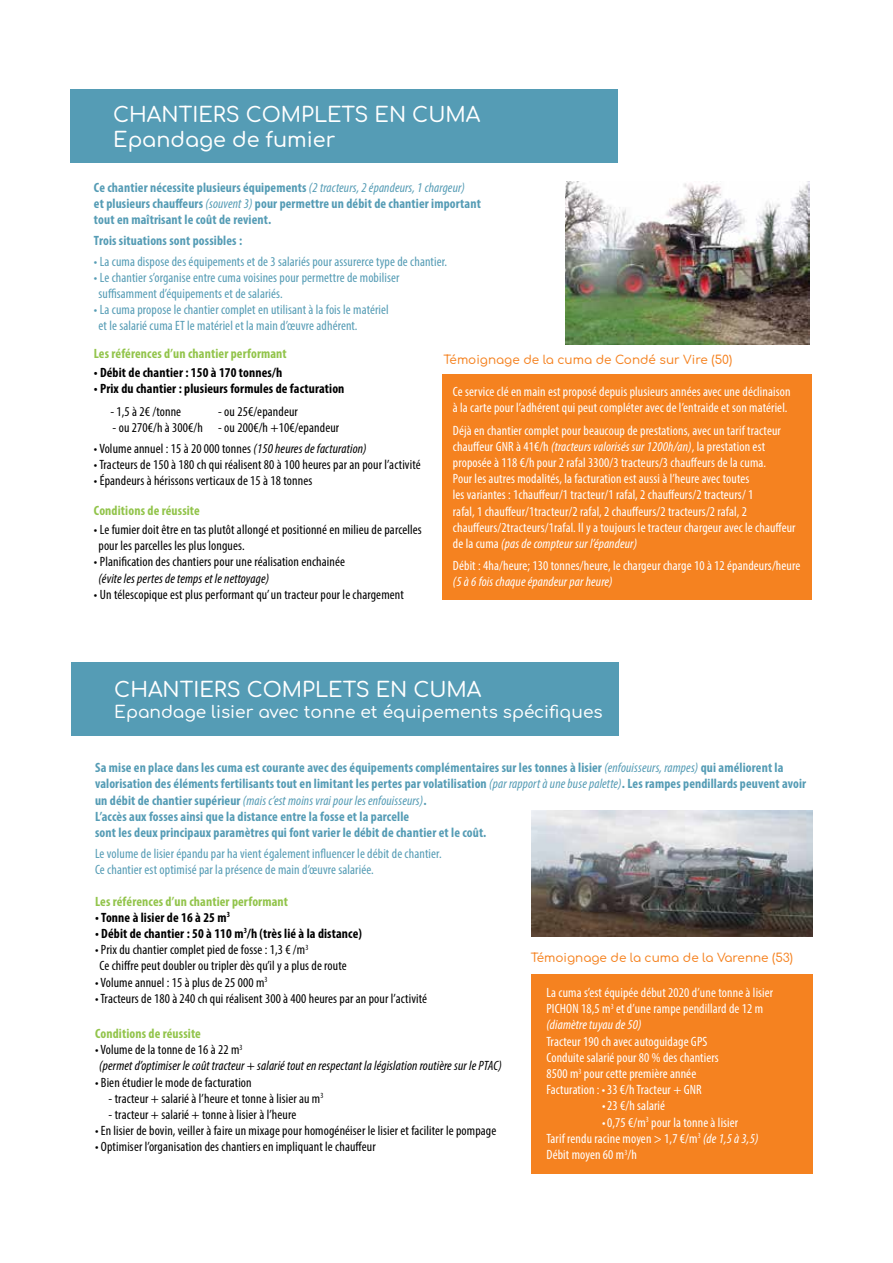
<style>
.page{position:relative;width:893px;height:1263px;background:#fff}
.page>*{position:absolute;margin:0;border:0;box-sizing:border-box;transform-origin:0 0}
.t1{font:500 20.7px/24.9px "Comfortaa";color:#fff}
.t2{font:500 16.95px "Comfortaa";color:#fff}
.t3{font:condensed 13.5px/16.2px "Myriad Pro";letter-spacing:.01em;color:#fff}
.t4{font:condensed 13.5px/16.2px "Myriad Pro";letter-spacing:.01em;color:#000}
.t5{font:700 condensed 13.5px/16.2px "Myriad Pro";letter-spacing:.01em;color:#559cb5}
.t6{font:condensed 13.5px/16.2px "Myriad Pro";letter-spacing:.01em;color:#559cb5}
.t7{font:italic condensed 13.5px/16.2px "Myriad Pro";letter-spacing:.01em;color:#000}
.t8{font:700 condensed 13.5px "Myriad Pro";letter-spacing:.01em;color:#000}
.t9{font:700 condensed 13.5px "Myriad Pro";letter-spacing:.01em;color:#92c44b}
.t10{font:italic condensed 13.5px "Myriad Pro";letter-spacing:.01em;color:#fff}
.t11{font:500 12px "Comfortaa";color:#f58220}
.s1{font-weight:400;font-style:italic}
.s2{font-style:italic}
.s3{font-style:normal}
</style>
<div class="page">
<div style="left:70px;top:90px;width:548px;height:73px;background:#559cb5"></div>
<div style="left:443px;top:375px;width:369px;height:225px;background:#f58220"></div>
<img style="left:566px;top:181px;width:243px;height:163px">
<img style="left:531px;top:810px;width:282px;height:127px">
<div style="left:71px;top:662px;width:548px;height:73px;background:#559cb5"></div>
<div style="left:531px;top:974px;width:282px;height:199px;background:#f58220"></div>
<h1 class="t1" style="left:113px;top:100px;width:369px">CHANTIERS COMPLETS EN CUMA<br>Epandage de fumier</h1>
<p class="t5" style="left:94px;top:179px;width:388px">Ce chantier nécessite plusieurs équipements <span class="s1">(2 tracteurs, 2 épandeurs, 1 chargeur)<br></span>et plusieurs chauffeurs <span class="s1">(souvent 3)</span> pour permettre un débit de chantier important tout en maîtrisant le coût de revient.</p>
<p class="t5" style="left:94px;top:232px;width:150px">Trois situations sont possibles :</p>
<p class="t6" style="left:94px;top:253px;width:355px">• La cuma dispose des équipements et de 3 salariés pour assurerce type de chantier.</p>
<p class="t6" style="left:98px;top:269px;width:303px;text-indent:-5px">• Le chantier s’organise entre cuma voisines pour permettre de mobiliser suffisamment d’équipements et de salariés.</p>
<p class="t6" style="left:98px;top:301px;width:292px;text-indent:-5px">• La cuma propose le chantier complet en utilisant à la fois le matériel et le salarié cuma ET le matériel et la main d’œuvre adhérent.</p>
<p class="t9" style="left:94px;top:345px;width:195px">Les références d’un chantier performant</p>
<p class="t8" style="left:94px;top:364px;width:190px">• Débit de chantier : 150 à 170 tonnes/h</p>
<p class="t8" style="left:94px;top:380px;width:252px">• Prix du chantier : plusieurs formules de facturation</p>
<p class="t4" style="left:110px;top:403px;width:72px">- 1,5 à 2€ /tonne</p>
<p class="t4" style="left:113px;top:419px;width:92px">- ou 270€/h à 300€/h</p>
<p class="t4" style="left:218px;top:403px;width:81px">- ou 25€/epandeur</p>
<p class="t4" style="left:218px;top:419px;width:123px">- ou 200€/h +10€/epandeur</p>
<p class="t4" style="left:94px;top:440px;width:274px">• Volume annuel : 15 à 20 000 tonnes <span class="s2">(150 heures de facturation)</span></p>
<p class="t4" style="left:94px;top:456px;width:328px">• Tracteurs de 150 à 180 ch qui réalisent 80 à 100 heures par an pour l’activité</p>
<p class="t4" style="left:94px;top:472px;width:220px">• Épandeurs à hérissons verticaux de 15 à 18 tonnes</p>
<p class="t9" style="left:94px;top:502px;width:107px">Conditions de réussite</p>
<p class="t4" style="left:98px;top:521px;width:325px;text-indent:-5px">• Le fumier doit être en tas plutôt allongé et positionné en milieu de parcelles pour les parcelles les plus longues.</p>
<p class="t4" style="left:94px;top:554px;width:253px">• Planification des chantiers pour une réalisation enchainée</p>
<p class="t7" style="left:98px;top:570px;width:172px">(évite les pertes de temps et le nettoyage)</p>
<p class="t4" style="left:94px;top:586px;width:311px">• Un télescopique est plus performant qu’ un tracteur pour le chargement</p>
<p class="t11" style="left:443px;top:349px;width:290px">Témoignage de la cuma de Condé sur Vire (50)</p>
<p class="t3" style="left:453px;top:383px;width:339px">Ce service clé en main est proposé depuis plusieurs années avec une déclinaison à la carte pour l’adhérent qui peut compléter avec de l’entraide et son matériel.</p>
<p class="t3" style="left:453px;top:422px;width:344px">Déjà en chantier complet pour beaucoup de prestations, avec un tarif tracteur chauffeur GNR à 41€/h <span class="s2">(tracteurs valorisés sur 1200h/an)</span>, la prestation est proposée à 118 €/h pour 2 rafal 3300/3 tracteurs/3 chauffeurs de la cuma.<br>Pour les autres modalités, la facturation est aussi à l’heure avec toutes<br>les variantes : 1chauffeur/1 tracteur/1 rafal, 2 chauffeurs/2 tracteurs/ 1<br>rafal, 1 chauffeur/1tracteur/2 rafal, 2 chauffeurs/2 tracteurs/2 rafal, 2 chauffeurs/2tracteurs/1rafal. Il y a toujours le tracteur chargeur avec le chauffeur de la cuma <span class="s2">(pas de compteur sur l’épandeur)</span></p>
<p class="t3" style="left:453px;top:557px;width:349px">Débit : 4ha/heure; 130 tonnes/heure, le chargeur charge 10 à 12 épandeurs/heure</p>
<p class="t10" style="left:453px;top:574px;width:161px">(5 à 6 fois chaque épandeur par heure)</p>
<h1 class="t1" style="left:114px;top:675px;width:369px">CHANTIERS COMPLETS EN CUMA</h1>
<p class="t2" style="left:114px;top:696px;width:490px">Epandage lisier avec tonne et équipements spécifiques</p>
<p class="t5" style="left:95px;top:759px;width:713px">Sa mise en place dans les cuma est courante avec des équipements complémentaires sur les tonnes à lisier <span class="s1">(enfouisseurs, rampes)</span> qui améliorent la valorisation des éléments fertilisants tout en limitant les pertes par volatilisation <span class="s1">(par rapport à une buse palette)</span>. Les rampes pendillards peuvent avoir un débit de chantier supérieur <span class="s1">(mais c’est moins vrai pour les enfouisseurs)</span>.<br>L’accès aux fosses ainsi que la distance entre la fosse et la parcelle<br>sont les deux principaux paramètres qui font varier le débit de chantier et le coût.</p>
<p class="t6" style="left:95px;top:845px;width:348px">Le volume de lisier épandu par ha vient également influencer le débit de chantier.<br>Ce chantier est optimisé par la présence de main d’œuvre salariée.</p>
<p class="t9" style="left:95px;top:893px;width:195px">Les références d’un chantier performant</p>
<p class="t8" style="left:95px;top:909px;width:137px">• Tonne à lisier de 16 à 25 m<sup>3</sup></p>
<p class="t8" style="left:95px;top:925px;width:269px">• Débit de chantier : 50 à 110 m<sup>3</sup>/h (très lié à la distance)</p>
<p class="t4" style="left:100px;top:941px;width:249px;text-indent:-5px">• Prix du chantier complet pied de fosse : 1,3 € /m<sup>3<br></sup>Ce chiffre peut doubler ou tripler dès qu’il y a plus de route</p>
<p class="t4" style="left:95px;top:974px;width:174px">• Volume annuel : 15 à plus de 25 000 m<sup>3</sup></p>
<p class="t4" style="left:95px;top:990px;width:334px">• Tracteurs de 180 à 240 ch qui réalisent 300 à 400 heures par an pour l’activité</p>
<p class="t9" style="left:95px;top:1025px;width:107px">Conditions de réussite</p>
<p class="t7" style="left:99px;top:1041px;width:404px;text-indent:-4px"><span class="s3">• Volume de la tonne de 16 à 22 m</span><sup>3<br></sup>(permet d’optimiser le coût tracteur + salarié tout en respectant la législation routière sur le PTAC)</p>
<p class="t4" style="left:95px;top:1074px;width:158px">• Bien étudier le mode de facturation</p>
<p class="t4" style="left:109px;top:1090px;width:216px">- tracteur + salarié à l’heure et tonne à lisier au m<sup>3</sup></p>
<p class="t4" style="left:109px;top:1106px;width:189px">- tracteur + salarié + tonne à lisier à l’heure</p>
<p class="t4" style="left:95px;top:1122px;width:403px">• En lisier de bovin, veiller à faire un mixage pour homogénéiser le lisier et faciliter le pompage</p>
<p class="t4" style="left:95px;top:1139px;width:282px">• Optimiser l’organisation des chantiers en impliquant le chauffeur</p>
<p class="t11" style="left:531px;top:947px;width:264px">Témoignage de la cuma de la Varenne (53)</p>
<p class="t3" style="left:546px;top:984px;width:228px">La cuma s’est équipée début 2020 d’une tonne à lisier<br>PICHON 18,5 m<sup>3</sup> et d’une rampe pendillard de 12 m <span class="s2">(diamètre tuyau de 50)</span></p>
<p class="t3" style="left:546px;top:1033px;width:174px">Tracteur 190 ch avec autoguidage GPS Conduite salarié pour 80 % des chantiers 8500 m<sup>3</sup> pour cette première année Facturation : • 33 €/h Tracteur + GNR</p>
<p class="t3" style="left:602px;top:1098px;width:64px">• 23 €/h salarié</p>
<p class="t3" style="left:546px;top:1114px;width:214px;text-indent:56px">• 0,75 €/m<sup>3</sup> pour la tonne à lisier<br>Tarif rendu racine moyen &gt; 1,7 €/m<sup>3</sup> <span class="s2">(de 1,5 à 3,5)<br></span>Débit moyen 60 m<sup>3</sup>/h</p>
</div>
